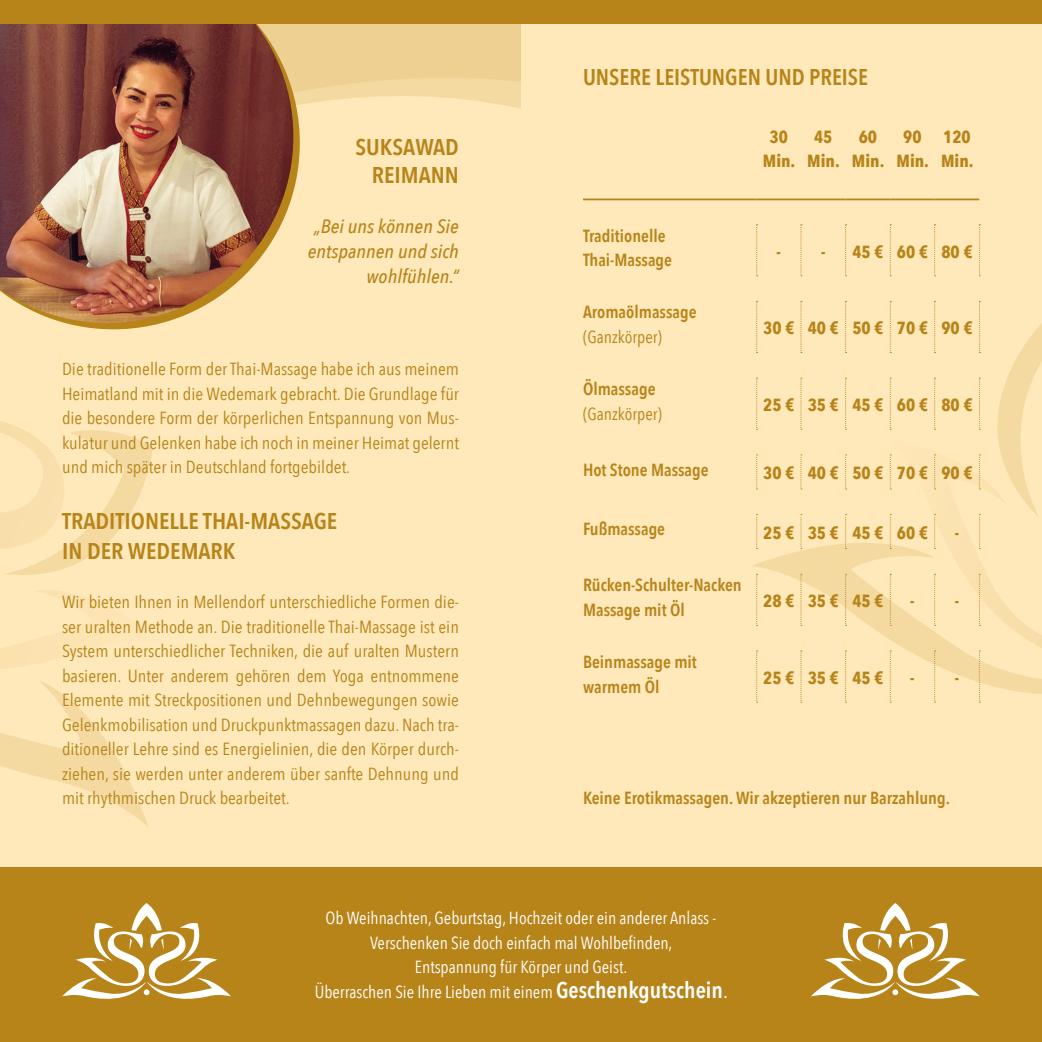
<style>
.page{position:relative;width:1042px;height:1042px;background:#ffe8b9}
.page>*{position:absolute;margin:0;border:0;box-sizing:border-box;transform-origin:0 0}
.t1{font:600 22.75px "Avenir Next Condensed";color:#b78419;scale:1.05 1}
.t2{font:600 22.75px "Avenir Next Condensed";color:#b78419}
.t3{font:italic 500 19.25px/25px "Avenir Next Condensed";color:#b78419;text-align:right;scale:1.05 1}
.t4{font:17.5px/24.5px "Avenir Next Condensed";color:#b78419;text-align:justify;scale:1.05 1}
.t5{font:600 17.5px "Avenir Next Condensed";color:#b78419}
.t6{font:17.5px "Avenir Next Condensed";color:#fff}
.t7{font:700 17.5px "Avenir Next Condensed";color:#b78419}
.t8{font:17.5px "Avenir Next Condensed";color:#b78419}
.s1{font-weight:600;font-size:22.75px}
.s2{font-size:22.75px}
</style>
<div class="page">
<svg style="left:0;top:686px;width:148px;height:140px"></svg>
<svg style="left:0;top:421px;width:153px;height:265px"></svg>
<svg style="left:65px;top:323px;width:97px;height:6px"></svg>
<svg style="left:293px;top:24px;width:228px;height:169px"></svg>
<svg style="left:752px;top:519px;width:229px;height:184px"></svg>
<div style="left:0;top:868px;width:1042px;height:174px;background:#b78419"></div>
<img style="left:0;top:24px;width:293px;height:299px">
<svg style="left:811px;top:903px;width:169px;height:96px"></svg>
<hr style="left:583px;top:199px;width:173px;height:1px;background:#b78419">
<hr style="left:756px;top:199px;width:45px;height:1px;background:#b78419">
<hr style="left:801px;top:199px;width:44px;height:1px;background:#b78419">
<hr style="left:845px;top:199px;width:45px;height:1px;background:#b78419">
<hr style="left:890px;top:199px;width:44px;height:1px;background:#b78419">
<hr style="left:934px;top:199px;width:45px;height:1px;background:#b78419">
<svg style="left:756px;top:224px;width:1px;height:52px"></svg>
<svg style="left:800px;top:224px;width:2px;height:52px"></svg>
<svg style="left:845px;top:224px;width:1px;height:52px"></svg>
<svg style="left:890px;top:224px;width:1px;height:52px"></svg>
<svg style="left:934px;top:224px;width:1px;height:52px"></svg>
<svg style="left:979px;top:224px;width:1px;height:52px"></svg>
<svg style="left:756px;top:301px;width:1px;height:52px"></svg>
<svg style="left:800px;top:301px;width:2px;height:52px"></svg>
<svg style="left:845px;top:301px;width:1px;height:52px"></svg>
<svg style="left:756px;top:378px;width:1px;height:52px"></svg>
<svg style="left:800px;top:378px;width:2px;height:52px"></svg>
<svg style="left:845px;top:378px;width:1px;height:52px"></svg>
<svg style="left:756px;top:454px;width:1px;height:35px"></svg>
<svg style="left:800px;top:454px;width:2px;height:35px"></svg>
<svg style="left:845px;top:454px;width:1px;height:35px"></svg>
<svg style="left:756px;top:514px;width:1px;height:35px"></svg>
<svg style="left:800px;top:514px;width:2px;height:35px"></svg>
<svg style="left:845px;top:514px;width:1px;height:35px"></svg>
<svg style="left:756px;top:574px;width:1px;height:52px"></svg>
<svg style="left:800px;top:574px;width:2px;height:52px"></svg>
<svg style="left:845px;top:574px;width:1px;height:52px"></svg>
<svg style="left:756px;top:650px;width:1px;height:52px"></svg>
<svg style="left:800px;top:650px;width:2px;height:52px"></svg>
<svg style="left:845px;top:650px;width:1px;height:52px"></svg>
<svg style="left:883px;top:301px;width:159px;height:401px"></svg>
<svg style="left:62px;top:903px;width:169px;height:96px"></svg>
<div style="left:0;top:0;width:1042px;height:24px;background:#b78419"></div>
<p class="t1" style="left:355px;top:128px;width:100px">SUKSAWAD</p>
<p class="t1" style="left:372px;top:156px;width:84px">REIMANN</p>
<p class="t3" style="left:308px;top:214px;width:145px">„Bei uns können Sie entspannen und sich wohlfühlen.“</p>
<p class="t4" style="left:62px;top:356px;width:380px">Die traditionelle Form der Thai-Massage habe ich aus meinem Heimatland mit in die Wedemark gebracht. Die Grundlage für die besondere Form der körperlichen Entspannung von Mus&shy;kulatur und Gelenken habe ich noch in meiner Heimat gelernt und mich später in Deutschland fortgebildet.</p>
<p class="t1" style="left:62px;top:501px;width:264px">TRADITIONELLE THAI-MASSAGE</p>
<p class="t1" style="left:62px;top:531px;width:167px">IN DER WEDEMARK</p>
<p class="t4" style="left:62px;top:589px;width:380px">Wir bieten Ihnen in Mellendorf unterschiedliche Formen die&shy;ser uralten Methode an. Die traditionelle Thai-Massage ist ein System unterschiedlicher Techniken, die auf uralten Mustern basieren. Unter anderem gehören dem Yoga entnommene Elemente mit Streckpositionen und Dehnbewegungen sowie Gelenkmobilisation und Druckpunktmassagen dazu. Nach tra&shy;ditioneller Lehre sind es Energielinien, die den Körper durch&shy;ziehen, sie werden unter anderem über sanfte Dehnung und mit rhythmischen Druck bearbeitet.</p>
<p class="t2" style="left:583px;top:57px;width:287px">UNSERE LEISTUNGEN UND PREISE</p>
<p class="t7" style="left:769px;top:126px;width:20px">30</p>
<p class="t7" style="left:763px;top:151px;width:34px">Min.</p>
<p class="t7" style="left:814px;top:126px;width:20px">45</p>
<p class="t7" style="left:807px;top:151px;width:34px">Min.</p>
<p class="t7" style="left:859px;top:126px;width:20px">60</p>
<p class="t7" style="left:852px;top:151px;width:34px">Min.</p>
<p class="t7" style="left:903px;top:126px;width:20px">90</p>
<p class="t7" style="left:896px;top:151px;width:34px">Min.</p>
<p class="t7" style="left:943px;top:126px;width:29px">120</p>
<p class="t7" style="left:941px;top:151px;width:34px">Min.</p>
<p class="t5" style="left:583px;top:220px;width:84px">Traditionelle</p>
<p class="t5" style="left:583px;top:245px;width:91px">Thai-Massage</p>
<p class="t5" style="left:583px;top:297px;width:115px">Aromaölmassage</p>
<p class="t8" style="left:583px;top:322px;width:80px">(Ganzkörper)</p>
<p class="t5" style="left:583px;top:374px;width:74px">Ölmassage</p>
<p class="t8" style="left:583px;top:399px;width:80px">(Ganzkörper)</p>
<p class="t7" style="left:776px;top:241px;width:6px">-</p>
<p class="t7" style="left:821px;top:241px;width:6px">-</p>
<p class="t7" style="left:852px;top:241px;width:33px">45 €</p>
<p class="t7" style="left:897px;top:241px;width:33px">60 €</p>
<p class="t7" style="left:941px;top:241px;width:33px">80 €</p>
<p class="t7" style="left:763px;top:318px;width:33px">30 €</p>
<p class="t7" style="left:808px;top:318px;width:33px">40 €</p>
<p class="t7" style="left:852px;top:318px;width:33px">50 €</p>
<p class="t7" style="left:897px;top:318px;width:33px">70 €</p>
<p class="t7" style="left:941px;top:318px;width:33px">90 €</p>
<p class="t7" style="left:763px;top:394px;width:33px">25 €</p>
<p class="t7" style="left:808px;top:394px;width:33px">35 €</p>
<p class="t7" style="left:852px;top:394px;width:33px">45 €</p>
<p class="t7" style="left:897px;top:394px;width:33px">60 €</p>
<p class="t7" style="left:941px;top:394px;width:33px">80 €</p>
<p class="t5" style="left:583px;top:454px;width:127px">Hot Stone Massage</p>
<p class="t7" style="left:763px;top:462px;width:33px">30 €</p>
<p class="t7" style="left:808px;top:462px;width:33px">40 €</p>
<p class="t7" style="left:852px;top:462px;width:33px">50 €</p>
<p class="t7" style="left:897px;top:462px;width:33px">70 €</p>
<p class="t7" style="left:941px;top:462px;width:33px">90 €</p>
<p class="t5" style="left:583px;top:514px;width:84px">Fußmassage</p>
<p class="t7" style="left:763px;top:522px;width:33px">25 €</p>
<p class="t7" style="left:808px;top:522px;width:33px">35 €</p>
<p class="t7" style="left:852px;top:522px;width:33px">45 €</p>
<p class="t7" style="left:897px;top:522px;width:33px">60 €</p>
<p class="t7" style="left:955px;top:522px;width:6px">-</p>
<p class="t5" style="left:583px;top:570px;width:160px">Rücken-Schulter-Nacken</p>
<p class="t5" style="left:583px;top:594px;width:103px">Massage mit Öl</p>
<p class="t7" style="left:763px;top:590px;width:33px">28 €</p>
<p class="t7" style="left:808px;top:590px;width:33px">35 €</p>
<p class="t7" style="left:852px;top:590px;width:33px">45 €</p>
<p class="t7" style="left:910px;top:590px;width:6px">-</p>
<p class="t7" style="left:955px;top:590px;width:6px">-</p>
<p class="t5" style="left:583px;top:647px;width:115px">Beinmassage mit</p>
<p class="t5" style="left:583px;top:671px;width:78px">warmem Öl</p>
<p class="t7" style="left:763px;top:667px;width:33px">25 €</p>
<p class="t7" style="left:808px;top:667px;width:33px">35 €</p>
<p class="t7" style="left:852px;top:667px;width:33px">45 €</p>
<p class="t7" style="left:910px;top:667px;width:6px">-</p>
<p class="t7" style="left:955px;top:667px;width:6px">-</p>
<p class="t5" style="left:583px;top:783px;width:368px">Keine Erotikmassagen. Wir akzeptieren nur Barzahlung.</p>
<p class="t6" style="left:326px;top:903px;width:392px">Ob Weihnachten, Geburtstag, Hochzeit oder ein anderer Anlass -</p>
<p class="t6" style="left:370px;top:927px;width:304px">Verschenken Sie doch einfach mal Wohlbefinden,</p>
<p class="t6" style="left:415px;top:952px;width:214px">Entspannung für Körper und Geist.</p>
<p class="t6" style="left:315px;top:976px;width:415px">Überraschen Sie Ihre Lieben mit einem <span class="s1">Geschenkgutschein</span><span class="s2">.</span></p>
</div>
